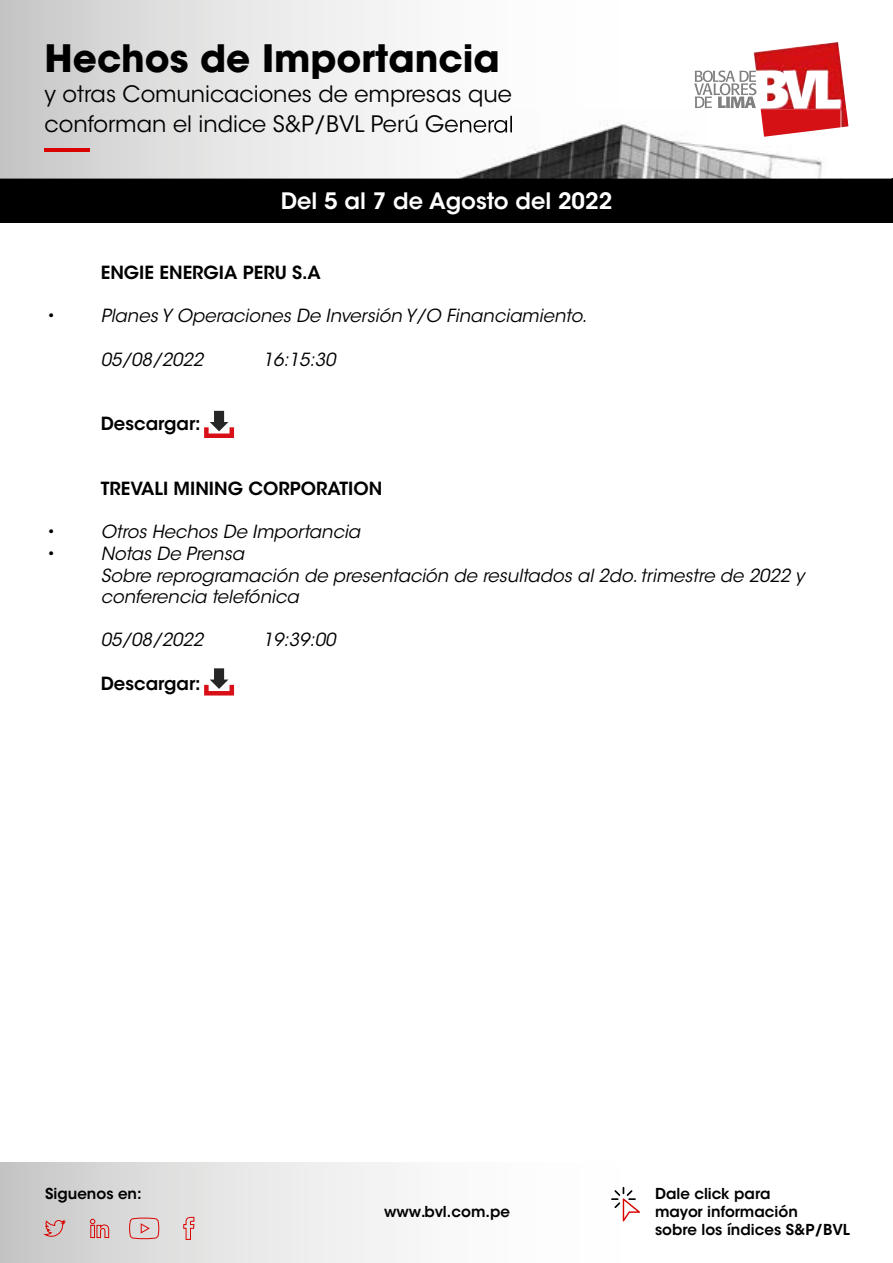
<style>
.page{position:relative;width:893px;height:1263px;background:#fff}
.page>*{position:absolute;margin:0;border:0;box-sizing:border-box;transform-origin:0 0}
.t1{font:700 37.5px "ITC Avant Garde Std";color:#000}
.t2{font:22.5px/30px "ITC Avant Garde Std";color:#000}
.t3{font:600 22.5px "ITC Avant Garde Std";color:#fff}
.t4{font:italic 18px/21.6px "ITC Avant Garde Std";color:#000}
.t5{font:600 18px "ITC Avant Garde Std";color:#000}
.t6{font:18px "ITC Avant Garde Std";color:#000}
.t7{font:600 15px/18px "ITC Avant Garde Std";color:#000}
</style>
<div class="page">
<div style="left:0;top:179px;width:893px;height:44px;background:#000"></div>
<svg style="left:0;top:0;width:892px;height:179px"></svg>
<img style="left:754px;top:42px;width:94px;height:85px">
<svg style="left:694px;top:71px;width:62px;height:37px"></svg>
<img style="left:456px;top:109px;width:384px;height:70px">
<img style="left:456px;top:115px;width:56px;height:20px">
<img style="left:456px;top:116px;width:56px;height:17px">
<img style="left:761px;top:109px;width:79px;height:28px">
<hr style="left:45px;top:148px;width:45px;height:3px;background:#d90300">
<svg style="left:1px;top:1162px;width:623px;height:101px"></svg>
<svg style="left:44px;top:1216px;width:151px;height:24px;background:#d7c1c0"></svg>
<svg style="left:611px;top:1187px;width:29px;height:34px"></svg>
<svg style="left:204px;top:668px;width:30px;height:27px"></svg>
<svg style="left:204px;top:411px;width:30px;height:27px"></svg>
<h1 class="t1" style="left:45px;top:34px;width:457px">Hechos de Importancia</h1>
<p class="t2" style="left:45px;top:80px;width:470px">y otras Comunicaciones de empresas que conforman el indice S&amp;P/BVL Perú General</p>
<p class="t3" style="left:281px;top:187px;width:333px">Del 5 al 7 de Agosto del 2022</p>
<p class="t5" style="left:101px;top:261px;width:222px">ENGIE ENERGIA PERU S.A</p>
<p class="t6" style="left:47px;top:305px;width:10px">•</p>
<p class="t4" style="left:101px;top:305px;width:488px">Planes Y Operaciones De Inversión Y/O Financiamiento.</p>
<p class="t4" style="left:101px;top:349px;width:104px">05/08/2022</p>
<p class="t4" style="left:263px;top:349px;width:74px">16:15:30</p>
<p class="t5" style="left:101px;top:412px;width:102px">Descargar:</p>
<p class="t5" style="left:101px;top:477px;width:283px">TREVALI MINING CORPORATION</p>
<p class="t6" style="left:47px;top:521px;width:10px">•</p>
<p class="t4" style="left:101px;top:521px;width:261px">Otros Hechos De Importancia</p>
<p class="t6" style="left:47px;top:542px;width:10px">•</p>
<p class="t4" style="left:101px;top:543px;width:705px">Notas De Prensa<br>Sobre reprogramación de presentación de resultados al 2do. trimestre de 2022 y conferencia telefónica</p>
<p class="t4" style="left:101px;top:629px;width:104px">05/08/2022</p>
<p class="t4" style="left:263px;top:629px;width:74px">19:39:00</p>
<p class="t5" style="left:101px;top:672px;width:102px">Descargar:</p>
<p class="t7" style="left:45px;top:1185px;width:98px">Siguenos en:</p>
<p class="t7" style="left:655px;top:1185px;width:196px">Dale click para<br>mayor información<br>sobre los índices S&amp;P/BVL</p>
<p class="t7" style="left:384px;top:1203px;width:127px">www.bvl.com.pe</p>
</div>
